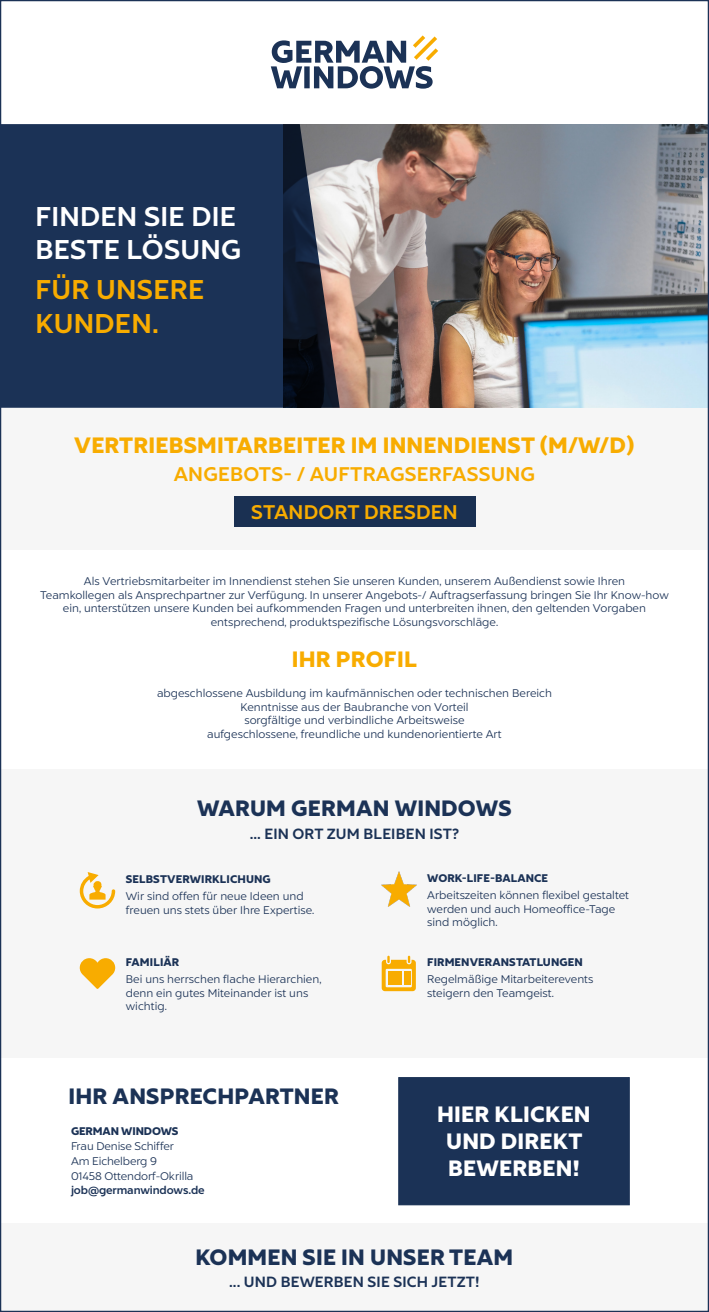
<style>
.page{position:relative;width:709px;height:1312px;background:#fff}
.page>*{position:absolute;margin:0;border:0;box-sizing:border-box;transform-origin:0 0}
.t1{font:700 27.5px/33px "Liszt FY";letter-spacing:.01em;color:#fff}
.t2{font:700 27.5px/33px "Liszt FY";letter-spacing:.01em;color:#f8ac00}
.t3{font:900 22.5px "Liszt FY";letter-spacing:.01em;color:#1b3256}
.t4{font:900 22.5px "Liszt FY";letter-spacing:.01em;color:#f8ac00}
.t5{font:900 22.5px/27px "Liszt FY";letter-spacing:.01em;color:#fff;text-align:center}
.t6{font:700 20px/38.1px "Liszt FY";letter-spacing:.01em;color:#f8ac00;text-align:center}
.t7{font:700 15px "Liszt FY";letter-spacing:.01em;color:#1b3256}
.t8{font:11.25px/13.5px "Liszt FY";color:#1b3256}
.t9{font:900 11.25px "Liszt FY";letter-spacing:.01em;color:#1b3256}
.t10{font:700 11.25px "Liszt FY";letter-spacing:-.01em;color:#1b3256}
.t11{font:900 11.25px "Liszt FY";letter-spacing:-.01em;color:#1b3256}
</style>
<div class="page">
<svg style="left:271px;top:35px;width:167px;height:54px"></svg>
<img style="left:340px;top:124px;width:367px;height:283px">
<svg style="left:2px;top:124px;width:338px;height:283px;fill:#1b3256"></svg>
<div style="left:0;top:407px;width:709px;height:142px;background:#f6f6f6"></div>
<div style="left:234px;top:496px;width:241px;height:30px;background:#1b3256"></div>
<div style="left:0;top:769px;width:709px;height:288px;background:#f6f6f6"></div>
<svg style="left:80px;top:872px;width:35px;height:36px"></svg>
<svg style="left:80px;top:958px;width:35px;height:30px"></svg>
<svg style="left:382px;top:955px;width:34px;height:35px"></svg>
<img style="left:381px;top:871px;width:35px;height:35px">
<div style="left:0;top:1222px;width:709px;height:89px;background:#f6f6f6"></div>
<div style="left:398px;top:1076px;width:232px;height:128px;background:#1b3256;border:1px solid #1b3256"></div>
<h1 class="t1" style="left:35px;top:200px;width:207px">FINDEN SIE DIE<br>BESTE LÖSUNG</h1>
<h1 class="t2" style="left:35px;top:273px;width:170px">FÜR UNSERE<br>KUNDEN.</h1>
<h2 class="t4" style="left:74px;top:431px;width:562px">VERTRIEBSMITARBEITER IM INNENDIENST (M/W/D)</h2>
<h3 class="t6" style="left:174px;top:455px;width:363px">ANGEBOTS- / AUFTRAGSERFASSUNG<br>STANDORT DRESDEN</h3>
<p class="t8" style="left:40px;top:574px;width:630px;text-align:center">Als Vertriebsmitarbeiter im Innendienst stehen Sie unseren Kunden, unserem Außendienst sowie Ihren<br>Teamkollegen als Ansprechpartner zur Verfügung. In unserer Angebots-/ Auftragserfassung bringen Sie Ihr Know-how ein, unterstützen unsere Kunden bei aufkommenden Fragen und unterbreiten ihnen, den geltenden Vorgaben entsprechend, produktspezifische Lösungsvorschläge.</p>
<h2 class="t4" style="left:292px;top:645px;width:127px">IHR PROFIL</h2>
<p class="t8" style="left:157px;top:686px;width:396px;text-align:center">abgeschlossene Ausbildung im kaufmännischen oder technischen Bereich Kenntnisse aus der Baubranche von Vorteil<br>sorgfältige und verbindliche Arbeitsweise<br>aufgeschlossene, freundliche und kundenorientierte Art</p>
<h2 class="t3" style="left:197px;top:793px;width:316px">WARUM GERMAN WINDOWS</h2>
<h3 class="t7" style="left:250px;top:823px;width:211px">... EIN ORT ZUM BLEIBEN IST?</h3>
<p class="t9" style="left:126px;top:871px;width:146px">SELBSTVERWIRKLICHUNG</p>
<p class="t8" style="left:126px;top:889px;width:190px">Wir sind offen für neue Ideen und freuen uns stets über Ihre Expertise.</p>
<p class="t9" style="left:427px;top:870px;width:122px">WORK-LIFE-BALANCE</p>
<p class="t8" style="left:427px;top:888px;width:203px">Arbeitszeiten können flexibel gestaltet werden und auch Homeoffice-Tage sind möglich.</p>
<p class="t9" style="left:126px;top:954px;width:55px">FAMILIÄR</p>
<p class="t8" style="left:126px;top:972px;width:197px">Bei uns herrschen flache Hierarchien, denn ein gutes Miteinander ist uns wichtig.</p>
<h2 class="t3" style="left:69px;top:1082px;width:272px">IHR ANSPRECHPARTNER</h2>
<p class="t11" style="left:71px;top:1123px;width:109px">GERMAN WINDOWS</p>
<p class="t8" style="left:71px;top:1138px;width:124px;line-height:14.8px">Frau Denise Schiffer<br>Am Eichelberg 9<br>01458 Ottendorf-Okrilla</p>
<p class="t10" style="left:71px;top:1183px;width:135px">job@germanwindows.de</p>
<p class="t9" style="left:427px;top:954px;width:157px">FIRMENVERANSTATLUNGEN</p>
<p class="t8" style="left:427px;top:972px;width:168px">Regelmäßige Mitarbeiterevents steigern den Teamgeist.</p>
<h2 class="t5" style="left:437px;top:1100px;width:155px">HIER KLICKEN<br>UND DIREKT<br>BEWERBEN!</h2>
<h2 class="t3" style="left:195px;top:1242px;width:319px">KOMMEN SIE IN UNSER TEAM</h2>
<h3 class="t7" style="left:229px;top:1272px;width:252px">... UND BEWERBEN SIE SICH JETZT!</h3>
</div>
